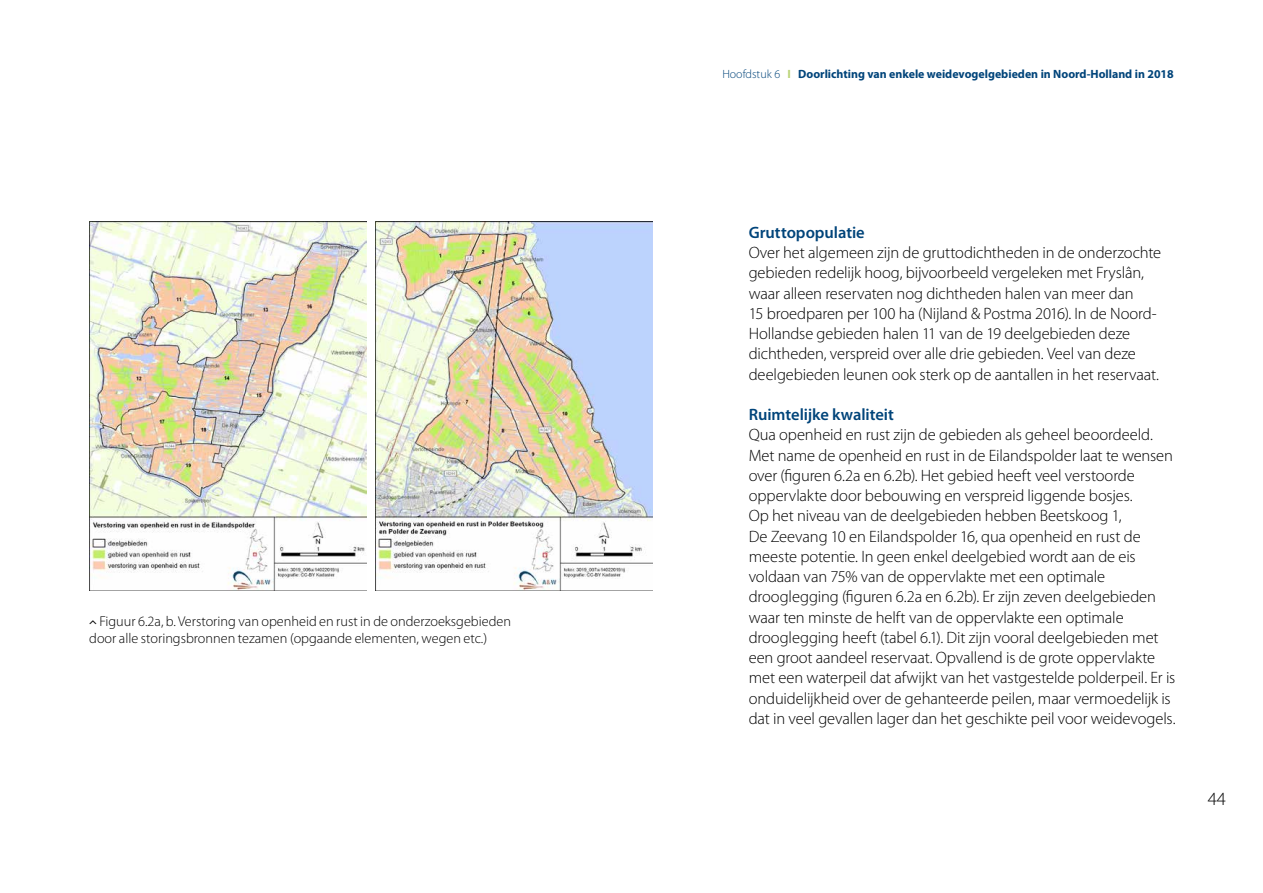
<style>
.page{position:relative;width:1263px;height:893px;background:#fff}
.page>*{position:absolute;margin:0;border:0;box-sizing:border-box;transform-origin:0 0}
.t1{font:300 18.75px "Myriad Pro";color:#000}
.t2{font:300 16.5px/20.2px "Myriad Pro";letter-spacing:-.01em;color:#000}
.t3{font:600 16.5px "Myriad Pro";letter-spacing:-.005em;color:#00447a}
.t4{font:300 14.25px/16.5px "Myriad Pro";color:#000}
.t5{font:700 12px "Myriad Pro";color:#00447a}
.s1{font-weight:300}
.s2{color:#bad376}
</style>
<div class="page">
<img style="left:89px;top:222px;width:277px;height:368px">
<img style="left:376px;top:222px;width:277px;height:368px">
<p class="t4" style="left:89px;top:614px;width:423px;text-indent:10px">Figuur 6.2a, b. Verstoring van openheid en rust in de onderzoeksgebieden door alle storingsbronnen tezamen (opgaande elementen, wegen etc.)</p>
<p class="t5" style="left:722px;top:66px;width:453px"><span class="s1">Hoofdstuk 6</span> <span class="s2">I</span> Doorlichting van enkele weidevogelgebieden in Noord-Holland in 2018</p>
<p class="t3" style="left:749px;top:222px;width:118px">Gruttopopulatie</p>
<p class="t2" style="left:749px;top:243px;width:414px">Over het algemeen zijn de gruttodichtheden in de onderzochte gebieden redelijk hoog, bijvoorbeeld vergeleken met Fryslân, waar alleen reservaten nog dichtheden halen van meer dan<br>15 broedparen per 100 ha (Nijland &amp; Postma 2016). In de Noord-Hollandse gebieden halen 11 van de 19 deelgebieden deze dichtheden, verspreid over alle drie gebieden. Veel van deze deelgebieden leunen ook sterk op de aantallen in het reservaat.</p>
<p class="t3" style="left:749px;top:404px;width:147px">Ruimtelijke kwaliteit</p>
<p class="t2" style="left:749px;top:425px;width:428px">Qua openheid en rust zijn de gebieden als geheel beoordeeld.<br>Met name de openheid en rust in de Eilandspolder laat te wensen over (figuren 6.2a en 6.2b). Het gebied heeft veel verstoorde oppervlakte door bebouwing en verspreid liggende bosjes.<br>Op het niveau van de deelgebieden hebben Beetskoog 1,<br>De Zeevang 10 en Eilandspolder 16, qua openheid en rust de meeste potentie. In geen enkel deelgebied wordt aan de eis voldaan van 75% van de oppervlakte met een optimale drooglegging (figuren 6.2a en 6.2b). Er zijn zeven deelgebieden waar ten minste de helft van de oppervlakte een optimale drooglegging heeft (tabel 6.1). Dit zijn vooral deelgebieden met een groot aandeel reservaat. Opvallend is de grote oppervlakte met een waterpeil dat afwijkt van het vastgestelde polderpeil. Er is onduidelijkheid over de gehanteerde peilen, maar vermoedelijk is dat in veel gevallen lager dan het geschikte peil voor weidevogels.</p>
<p class="t1" style="left:1208px;top:788px;width:20px">44</p>
</div>
